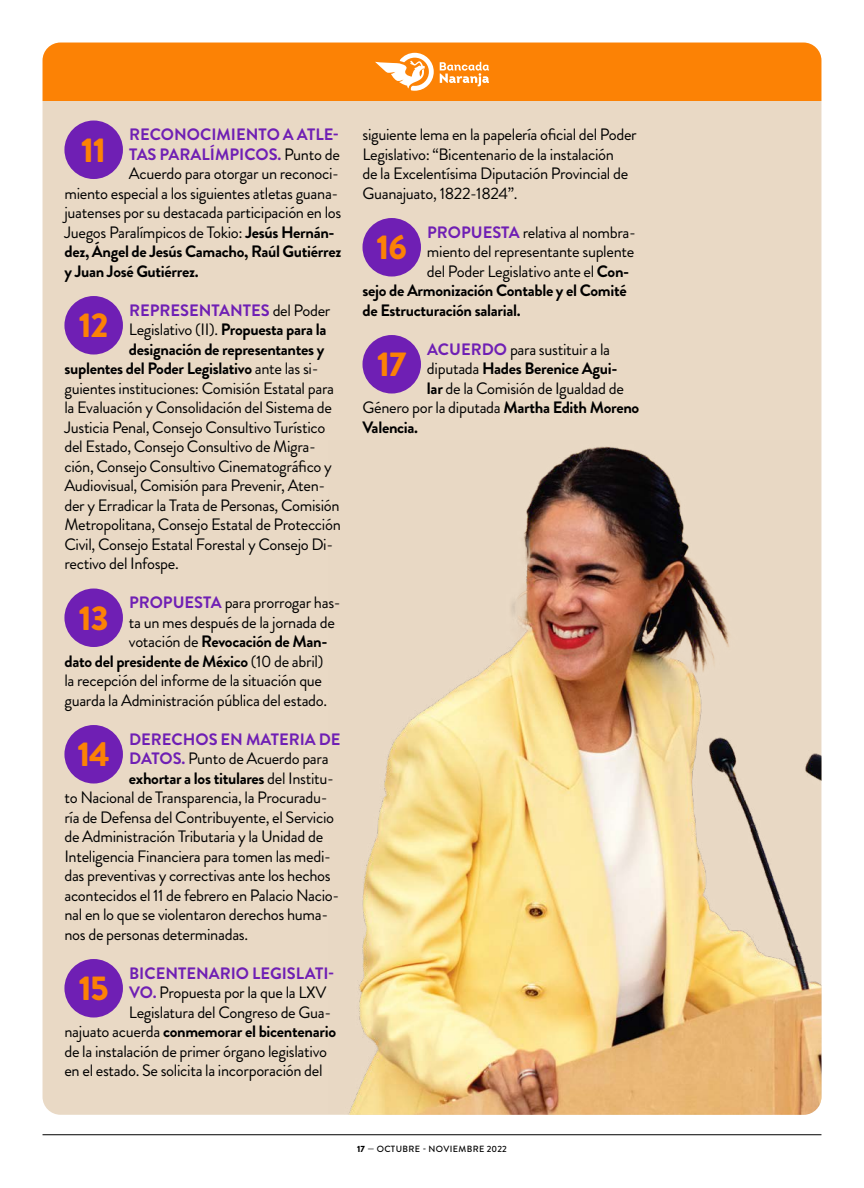
<style>
.page{position:relative;width:864px;height:1188px;background:#fff}
.page>*{position:absolute;margin:0;border:0;box-sizing:border-box;transform-origin:0 0}
.t1{font:900 34.5px "Brandon Grotesque";letter-spacing:-.03em;color:#fc8205}
.t2{font:16.5px/19.5px "Brandon Grotesque";letter-spacing:-.02em;color:#000}
.t3{font:700 16.5px "Brandon Grotesque";letter-spacing:-.02em;color:#000}
.t4{font:700 16.5px "Brandon Grotesque";color:#6f1fb4}
.t5{font:500 9px "Brandon Grotesque";letter-spacing:.04em;color:#000}
.s1{font-weight:400;color:#000}
.s2{font-weight:700}
.s3{font-weight:400}
.s4{font-weight:700;color:#6f1fb4}
.s5{font-weight:900}
</style>
<div class="page">
<hr style="left:43px;top:1134px;width:778px;height:1px;background:#000">
<div style="left:43px;top:43px;width:778px;height:58px;background:#fc8205"></div>
<svg style="left:375px;top:53px;width:59px;height:38px"></svg>
<svg style="left:440px;top:62px;width:49px;height:25px"></svg>
<div style="left:43px;top:101px;width:778px;height:1014px;background:#e9d9c5"></div>
<img style="left:328px;top:439px;width:493px;height:676px">
<div style="left:363px;top:218px;width:58px;height:59px;background:#6f1fb4;border-radius:50%"></div>
<div style="left:363px;top:335px;width:58px;height:59px;background:#6f1fb4;border-radius:50%"></div>
<div style="left:64px;top:121px;width:59px;height:58px;background:#6f1fb4;border-radius:50%"></div>
<div style="left:64px;top:296px;width:59px;height:59px;background:#6f1fb4;border-radius:50%"></div>
<div style="left:64px;top:589px;width:59px;height:58px;background:#6f1fb4;border-radius:50%"></div>
<div style="left:64px;top:725px;width:59px;height:59px;background:#6f1fb4;border-radius:50%"></div>
<div style="left:64px;top:959px;width:59px;height:59px;background:#6f1fb4;border-radius:50%"></div>
<p class="t4" style="left:129px;top:123px;width:211px">RECONOCIMIENTO A ATLE-</p>
<p class="t4" style="left:129px;top:142px;width:212px">TAS PARALÍMPICOS. <span class="s1">Punto de</span></p>
<p class="t2" style="left:129px;top:164px;width:212px">Acuerdo para otorgar un reconoci-</p>
<p class="t2" style="left:64px;top:183px;width:276px">miento especial a los siguientes atletas guana-</p>
<p class="t2" style="left:64px;top:203px;width:279px">juatenses por su destacada participación en los</p>
<p class="t2" style="left:64px;top:222px;width:272px">Juegos Paralímpicos de Tokio: <span class="s2">Jesús Hernán-</span></p>
<p class="t3" style="left:64px;top:240px;width:279px">dez, Ángel de Jesús Camacho, Raúl Gutiérrez</p>
<p class="t3" style="left:64px;top:259px;width:136px">y Juan José Gutiérrez.</p>
<h1 class="t1" style="left:79px;top:301px;width:31px">12</h1>
<h1 class="t1" style="left:81px;top:126px;width:26px">11</h1>
<p class="t4" style="left:129px;top:298px;width:203px">REPRESENTANTES <span class="s1">del Poder</span></p>
<p class="t2" style="left:129px;top:320px;width:199px">Legislativo (II). <span class="s2">Propuesta para la</span></p>
<p class="t3" style="left:129px;top:337px;width:197px">designación de representantes y</p>
<p class="t3" style="left:64px;top:357px;width:256px">suplentes del Poder Legislativo <span class="s3">ante las si-</span></p>
<p class="t2" style="left:64px;top:378px;width:271px">guientes instituciones: Comisión Estatal para</p>
<p class="t2" style="left:64px;top:398px;width:269px">la Evaluación y Consolidación del Sistema de</p>
<p class="t2" style="left:64px;top:417px;width:262px">Justicia Penal, Consejo Consultivo Turístico</p>
<p class="t2" style="left:64px;top:437px;width:253px">del Estado, Consejo Consultivo de Migra-</p>
<p class="t2" style="left:64px;top:456px;width:269px">ción, Consejo Consultivo Cinematográfico y</p>
<p class="t2" style="left:64px;top:476px;width:262px">Audiovisual, Comisión para Prevenir, Aten-</p>
<p class="t2" style="left:64px;top:495px;width:277px">der y Erradicar la Trata de Personas, Comisión</p>
<p class="t2" style="left:64px;top:515px;width:278px">Metropolitana, Consejo Estatal de Protección</p>
<p class="t2" style="left:64px;top:534px;width:270px">Civil, Consejo Estatal Forestal y Consejo Di-</p>
<p class="t2" style="left:64px;top:554px;width:116px">rectivo del Infospe.</p>
<h1 class="t1" style="left:79px;top:594px;width:31px">13</h1>
<p class="t2" style="left:129px;top:593px;width:213px"><span class="s4">PROPUESTA</span> para prorrogar has-</p>
<p class="t2" style="left:129px;top:612px;width:208px">ta un mes después de la jornada de</p>
<p class="t3" style="left:129px;top:630px;width:200px"><span class="s3">votación de</span> Revocación de Man-</p>
<p class="t3" style="left:64px;top:649px;width:260px">dato del presidente de México <span class="s3">(10 de abril)</span></p>
<p class="t2" style="left:64px;top:671px;width:259px">la recepción del informe de la situación que</p>
<p class="t2" style="left:64px;top:690px;width:264px">guarda la Administración pública del estado.</p>
<h1 class="t1" style="left:77px;top:730px;width:34px">14</h1>
<p class="t4" style="left:129px;top:727px;width:213px">DERECHOS EN MATERIA DE</p>
<p class="t2" style="left:129px;top:749px;width:201px"><span class="s4">DATOS.</span> Punto de Acuerdo para</p>
<p class="t3" style="left:129px;top:766px;width:207px">exhortar a los titulares <span class="s3">del Institu-</span></p>
<p class="t2" style="left:64px;top:788px;width:265px">to Nacional de Transparencia, la Procuradu-</p>
<p class="t2" style="left:64px;top:807px;width:271px">ría de Defensa del Contribuyente, el Servicio</p>
<p class="t2" style="left:64px;top:827px;width:260px">de Administración Tributaria y la Unidad de</p>
<p class="t2" style="left:64px;top:846px;width:268px">Inteligencia Financiera para tomen las medi-</p>
<p class="t2" style="left:64px;top:866px;width:268px">das preventivas y correctivas ante los hechos</p>
<p class="t2" style="left:64px;top:885px;width:276px">acontecidos el 11 de febrero en Palacio Nacio-</p>
<p class="t2" style="left:64px;top:905px;width:265px">nal en lo que se violentaron derechos huma-</p>
<p class="t2" style="left:64px;top:924px;width:185px">nos de personas determinadas.</p>
<h1 class="t1" style="left:79px;top:964px;width:32px">15</h1>
<p class="t4" style="left:129px;top:961px;width:207px">BICENTENARIO LEGISLATI-</p>
<p class="t2" style="left:129px;top:983px;width:199px"><span class="s4">VO.</span> Propuesta por la que la LXV</p>
<p class="t2" style="left:129px;top:1002px;width:204px">Legislatura del Congreso de Gua-</p>
<p class="t3" style="left:64px;top:1020px;width:273px"><span class="s3">najuato acuerda</span> conmemorar el bicentenario</p>
<p class="t2" style="left:64px;top:1041px;width:264px">de la instalación de primer órgano legislativo</p>
<p class="t2" style="left:64px;top:1061px;width:260px">en el estado. Se solicita la incorporación del</p>
<p class="t2" style="left:363px;top:125px;width:276px">siguiente lema en la papelería oficial del Poder Legislativo: “Bicentenario de la instalación<br>de la Excelentísima Diputación Provincial de Guanajuato, 1822-1824”.</p>
<h1 class="t1" style="left:377px;top:223px;width:32px">16</h1>
<p class="t2" style="left:427px;top:222px;width:210px"><span class="s4">PROPUESTA</span> relativa al nombra-</p>
<p class="t2" style="left:427px;top:242px;width:209px">miento del representante suplente</p>
<p class="t2" style="left:427px;top:261px;width:204px">del Poder Legislativo ante el <span class="s2">Con-</span></p>
<p class="t3" style="left:363px;top:279px;width:266px">sejo de Armonización Contable y el Comité</p>
<p class="t3" style="left:363px;top:298px;width:160px">de Estructuración salarial.</p>
<h1 class="t1" style="left:377px;top:340px;width:30px">17</h1>
<p class="t2" style="left:427px;top:339px;width:185px"><span class="s4">ACUERDO</span> para sustituir a la</p>
<p class="t3" style="left:427px;top:357px;width:192px"><span class="s3">diputada</span> Hades Berenice Agui-</p>
<p class="t2" style="left:427px;top:378px;width:198px"><span class="s2">lar</span> de la Comisión de Igualdad de</p>
<p class="t2" style="left:363px;top:398px;width:278px">Género por la diputada <span class="s2">Martha Edith Moreno</span></p>
<p class="t3" style="left:363px;top:415px;width:57px">Valencia.</p>
<p class="t5" style="left:357px;top:1142px;width:151px"><span class="s5">17</span> — OCTUBRE - NOVIEMBRE 2022</p>
</div>
